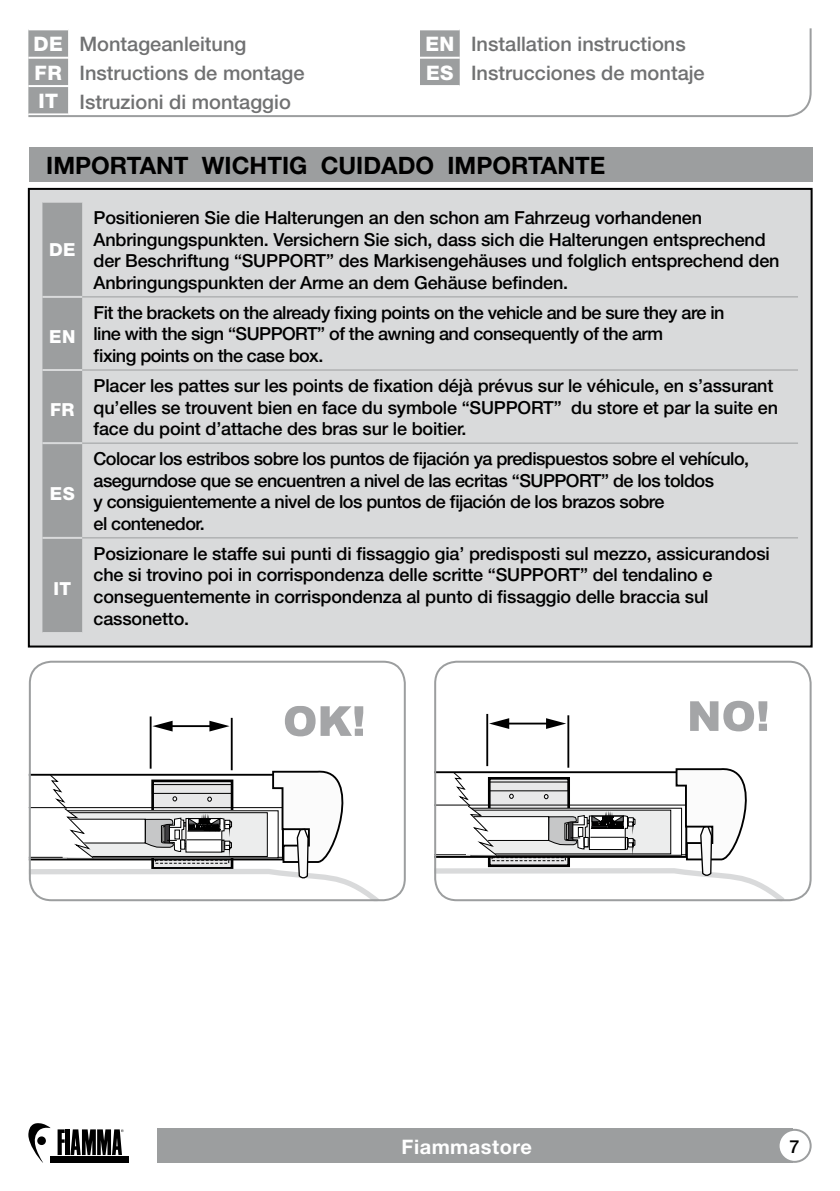
<style>
.page{position:relative;width:840px;height:1191px;background:#fff}
.page>*{position:absolute;margin:0;border:0;box-sizing:border-box;transform-origin:0 0}
.t1{font:700 24px "Helvetica Neue";color:#000}
.t2{font:500 20px/28.8px "Helvetica Neue";color:#707172}
.t3{font:700 20px "Helvetica Neue";letter-spacing:.025em;color:#fff}
.t4{font:500 18px/21.6px "Helvetica Neue";letter-spacing:-.01em;color:#000}
.t5{font:500 18px/21.6px "Helvetica Neue";letter-spacing:-.03em;color:#000}
.t6{font:800 18px "Helvetica Neue";letter-spacing:.025em;color:#fff}
.s1{font-weight:800;color:#fff}
</style>
<div class="page">
<div style="left:157px;top:1128px;width:635px;height:34px;background:#9c9e9f"></div>
<div style="left:51px;top:1156px;width:78px;height:6px;background:#000"></div>
<svg style="left:58px;top:1129px;width:65px;height:26px"></svg>
<svg style="left:28px;top:1123px;width:22px;height:39px"></svg>
<div style="left:37px;top:1136px;width:9px;height:9px;background:#000;border-radius:50%"></div>
<div style="left:778px;top:1129px;width:32px;height:32px;background:#fff;border-radius:50%"></div>
<div style="left:777px;top:1128px;width:34px;height:34px;border:2px solid #9c9e9f;border-radius:50%"></div>
<svg style="left:28px;top:28px;width:784px;height:89px"></svg>
<hr style="left:169px;top:725px;width:44px;height:2px;background:#000">
<svg style="left:152px;top:721px;width:20px;height:10px"></svg>
<svg style="left:209px;top:720px;width:20px;height:11px"></svg>
<hr style="left:231px;top:718px;width:1px;height:52px;background:#000">
<hr style="left:150px;top:716px;width:1px;height:52px;background:#000">
<svg style="left:29px;top:768px;width:348px;height:133px"></svg>
<svg style="left:285px;top:706px;width:78px;height:30px"></svg>
<div style="left:29px;top:660px;width:376px;height:241px;border:2px solid #9c9e9f;border-radius:22px"></div>
<svg style="left:436px;top:765px;width:348px;height:136px"></svg>
<hr style="left:505px;top:722px;width:44px;height:2px;background:#000">
<svg style="left:489px;top:718px;width:20px;height:11px"></svg>
<svg style="left:545px;top:718px;width:21px;height:11px"></svg>
<hr style="left:567px;top:715px;width:2px;height:52px;background:#000">
<hr style="left:486px;top:714px;width:2px;height:52px;background:#000">
<svg style="left:690px;top:701px;width:76px;height:30px"></svg>
<div style="left:434px;top:660px;width:377px;height:241px;border:2px solid #9c9e9f;border-radius:22px"></div>
<div style="left:29px;top:189px;width:782px;height:457px;background:#d9dadb"></div>
<div style="left:28px;top:188px;width:784px;height:459px;border:2px solid #000"></div>
<svg style="left:42px;top:203px;width:40px;height:429px;background:#9ea0a1"></svg>
<hr style="left:82px;top:296px;width:715px;height:1px;background:#9c9e9f">
<hr style="left:82px;top:369px;width:715px;height:1px;background:#9c9e9f">
<hr style="left:82px;top:442px;width:715px;height:1px;background:#9c9e9f">
<hr style="left:82px;top:537px;width:715px;height:1px;background:#9c9e9f">
<hr style="left:42px;top:296px;width:40px;height:2px;background:#d9dadb">
<hr style="left:42px;top:369px;width:40px;height:2px;background:#d9dadb">
<hr style="left:42px;top:442px;width:40px;height:2px;background:#d9dadb">
<hr style="left:42px;top:537px;width:40px;height:2px;background:#d9dadb">
<div style="left:29px;top:147px;width:783px;height:35px;background:#9c9e9f"></div>
<p class="t2" style="left:33px;top:29px;width:272px"><span class="s1">DE</span> Montageanleitung<br><span class="s1">FR</span> Instructions de montage<br><span class="s1">IT</span> Istruzioni di montaggio</p>
<p class="t2" style="left:425px;top:29px;width:281px;line-height:29.4px"><span class="s1">EN</span> Installation instructions<br><span class="s1">ES</span> Instrucciones de montaje</p>
<h1 class="t1" style="left:46px;top:151px;width:560px">IMPORTANT WICHTIG CUIDADO IMPORTANTE</h1>
<p class="t6" style="left:49px;top:239px;width:28px">DE</p>
<p class="t6" style="left:49px;top:325px;width:28px">EN</p>
<p class="t6" style="left:50px;top:399px;width:26px">FR</p>
<p class="t6" style="left:50px;top:482px;width:26px">ES</p>
<p class="t6" style="left:53px;top:577px;width:19px">IT</p>
<p class="t4" style="left:93px;top:207px;width:687px">Positionieren Sie die Halterungen an den schon am Fahrzeug vorhandenen Anbringungspunkten. Versichern Sie sich, dass sich die Halterungen entsprechend der Beschriftung “SUPPORT” des Markisengehäuses und folglich entsprechend den Anbringungspunkten der Arme an dem Gehäuse befinden.</p>
<p class="t5" style="left:93px;top:301px;width:632px">Fit the brackets on the already fixing points on the vehicle and be sure they are in line with the sign “SUPPORT” of the awning and consequently of the arm<br>fixing points on the case box.</p>
<p class="t4" style="left:93px;top:374px;width:685px">Placer les pattes sur les points de fixation déjà prévus sur le véhicule, en s’assurant qu’elles se trouvent bien en face du symbole “SUPPORT” du store et par la suite en face du point d’attache des bras sur le boitier.</p>
<p class="t5" style="left:93px;top:448px;width:656px">Colocar los estribos sobre los puntos de fijación ya predispuestos sobre el vehículo, asegurndose que se encuentren a nivel de las ecritas “SUPPORT” de los toldos<br>y consiguientemente a nivel de los puntos de fijación de los brazos sobre<br>el contenedor.</p>
<p class="t4" style="left:93px;top:542px;width:677px">Posizionare le staffe sui punti di fissaggio gia’ predisposti sul mezzo, assicurandosi che si trovino poi in corrispondenza delle scritte “SUPPORT” del tendalino e conseguentemente in corrispondenza al punto di fissaggio delle braccia sul cassonetto.</p>
<p class="t3" style="left:401px;top:1134px;width:132px">Fiammastore</p>
<p class="t4" style="left:789px;top:1135px;width:12px">7</p>
</div>
